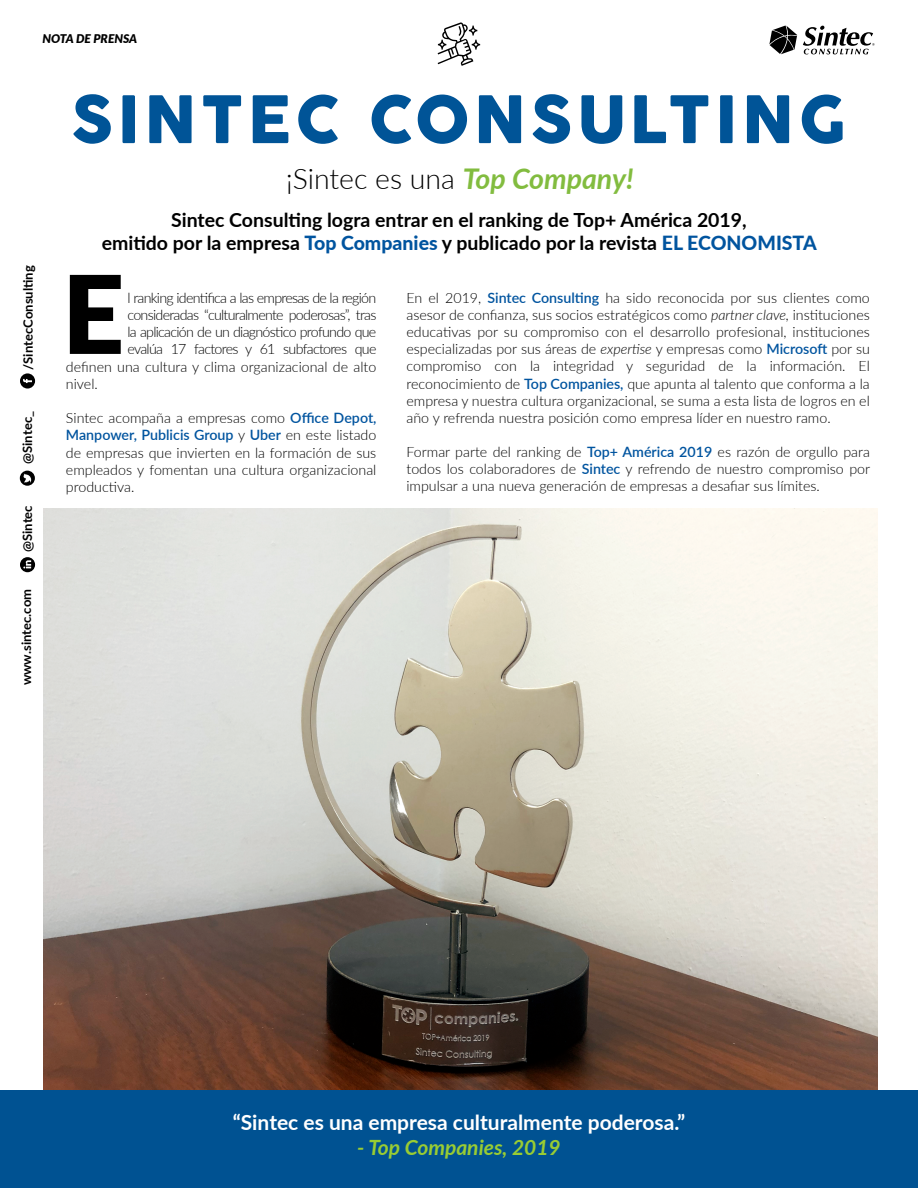
<style>
.page{position:relative;width:918px;height:1188px;background:#fff}
.page>*{position:absolute;margin:0;border:0;box-sizing:border-box;transform-origin:0 0}
.t1{font:900 108.45px "Lato";color:#000}
.t2{font:64.5px "Cocogoose";letter-spacing:.06em;color:#005497}
.t3{font:300 28.5px "Lato";color:#000}
.t4{font:700 21px "Lato";color:#fff}
.t5{font:italic 700 21px "Lato";color:#9c3}
.t6{font:700 19.5px/23.4px "Lato";color:#000;text-align:center}
.t7{font:300 14.25px/17.1px "Lato";letter-spacing:-.005em;color:#000;text-align:justify}
.t8{font:300 14.25px "Lato";letter-spacing:-.05em;color:#000}
.t9{font:700 13.05px "Lato";color:#000}
.t10{font:italic 900 12px "Lato";color:#000}
.s1{font-weight:700;font-style:italic;color:#82bc3f}
.s2{font-weight:800;color:#00549f}
.s3{font-weight:600;color:#00549f}
.s4{font-style:italic}
</style>
<div class="page">
<svg style="left:20px;top:373px;width:15px;height:16px"></svg>
<svg style="left:20px;top:471px;width:15px;height:15px"></svg>
<svg style="left:20px;top:557px;width:15px;height:15px"></svg>
<svg style="left:769px;top:26px;width:28px;height:28px"></svg>
<svg style="left:803px;top:26px;width:72px;height:28px"></svg>
<svg style="left:438px;top:22px;width:42px;height:44px"></svg>
<img style="left:44px;top:508px;width:834px;height:582px">
<div style="left:0;top:1090px;width:918px;height:98px;background:#005292"></div>
<p class="t10" style="left:42px;top:29px;width:96px">NOTA DE PRENSA</p>
<h2 class="t2" style="left:71px;top:75px;width:777px">SINTEC CONSULTING</h2>
<h3 class="t3" style="left:286px;top:159px;width:349px">¡Sintec es una <span class="s1">Top Company!</span></h3>
<p class="t9" style="left:18px;top:370px;width:106px;rotate:-90deg">/SintecConsulting</p>
<p class="t9" style="left:18px;top:464px;width:54px;rotate:-90deg">@Sintec_</p>
<p class="t9" style="left:18px;top:552px;width:48px;rotate:-90deg">@Sintec</p>
<p class="t9" style="left:17px;top:685px;width:98px;rotate:-90deg">www.sintec.com</p>
<h3 class="t6" style="left:102px;top:207px;width:717px">Sintec Consulting logra entrar en el ranking de Top+ América 2019,<br>emitido por la empresa <span class="s2">Top Companies</span> y publicado por la revista <span class="s2">EL ECONOMISTA</span></h3>
<h1 class="t1" style="left:62px;top:233px;width:64px">E</h1>
<p class="t8" style="left:128px;top:288px;width:250px">l ranking identifica a las empresas de la región</p>
<p class="t8" style="left:128px;top:305px;width:250px">consideradas “culturalmente poderosas”, tras</p>
<p class="t8" style="left:128px;top:322px;width:250px">la aplicación de un diagnóstico profundo que</p>
<p class="t8" style="left:128px;top:339px;width:250px">evalúa 17 factores y 61 subfactores que</p>
<p class="t7" style="left:66px;top:358px;width:312px">definen una cultura y clima organizacional de alto</p>
<p class="t7" style="left:66px;top:375px;width:33px">nivel.</p>
<p class="t7" style="left:66px;top:409px;width:312px">Sintec acompaña a empresas como <span class="s3">Office Depot, Manpower, Publicis Group</span> y <span class="s3">Uber</span> en este listado de empresas que invierten en la formación de sus empleados y fomentan una cultura organizacional productiva.</p>
<p class="t7" style="left:407px;top:289px;width:465px">En el 2019, <span class="s3">Sintec Consulting</span> ha sido reconocida por sus clientes como asesor de confianza, sus socios estratégicos como <span class="s4">partner clave,</span> instituciones educativas por su compromiso con el desarrollo profesional, instituciones especializadas por sus áreas de <span class="s4">expertise</span> y empresas como <span class="s3">Microsoft</span> por su compromiso con la integridad y seguridad de la información. El reconocimiento de <span class="s3">Top Companies,</span> que apunta al talento que conforma a la empresa y nuestra cultura organizacional, se suma a esta lista de logros en el año y refrenda nuestra posición como empresa líder en nuestro ramo.</p>
<p class="t7" style="left:406px;top:443px;width:465px">Formar parte del ranking de <span class="s3">Top+ América 2019</span> es razón de orgullo para todos los colaboradores de <span class="s3">Sintec</span> y refrendo de nuestro compromiso por impulsar a una nueva generación de empresas a desafiar sus límites.</p>
<h3 class="t4" style="left:233px;top:1107px;width:454px">“Sintec es una empresa culturalmente poderosa.”</h3>
<h3 class="t5" style="left:357px;top:1132px;width:205px">- Top Companies, 2019</h3>
</div>
